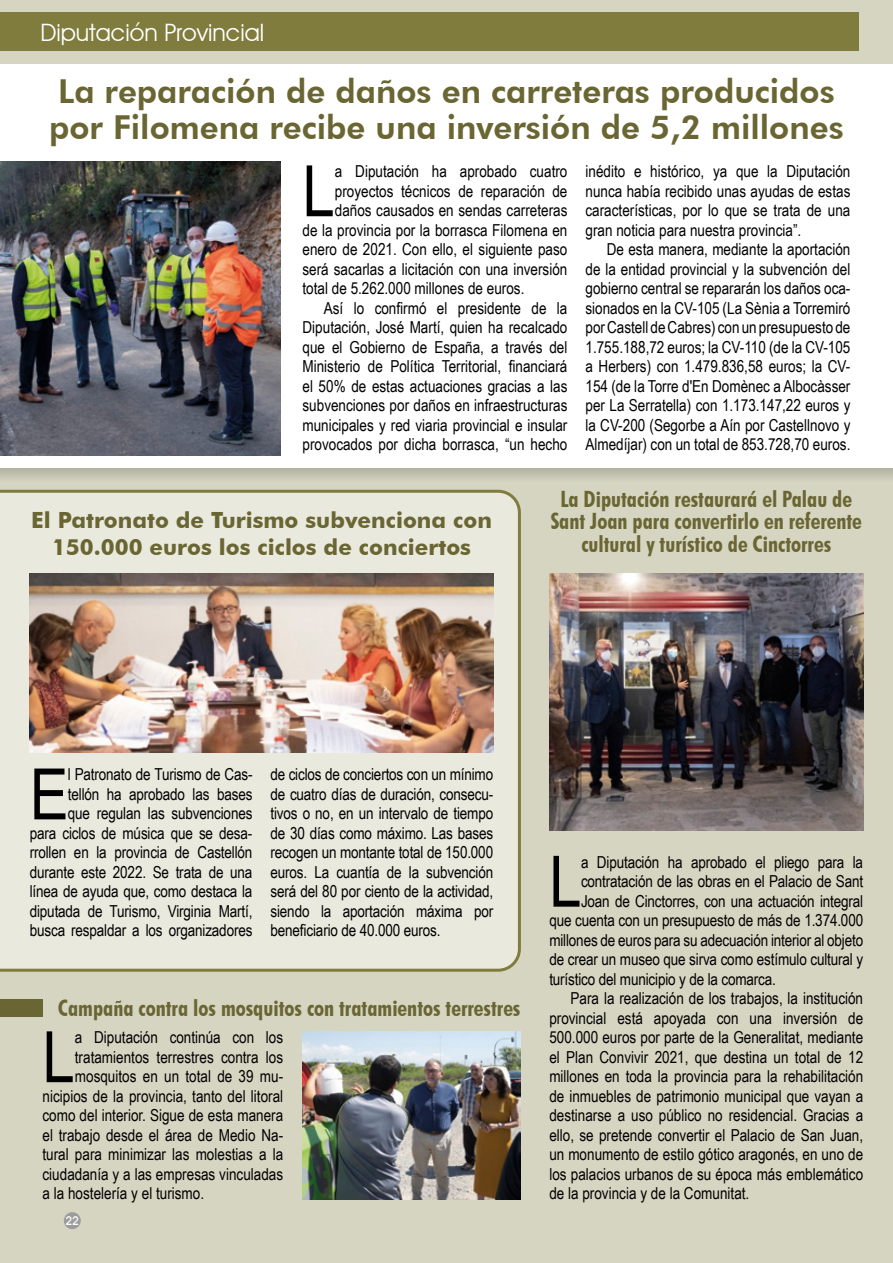
<style>
.page{position:relative;width:893px;height:1263px;background:#d6d5c2}
.page>*{position:absolute;margin:0;border:0;box-sizing:border-box;transform-origin:0 0}
.t1{font:70.95px "Arial Narrow";color:#000}
.t2{font:800 33px/36px "Futura BT";color:#6a6633}
.t3{font:24px "Avant Garde IT Cby BT";color:#fff}
.t4{font:700 condensed 22.5px/22.5px "Futura BT";color:#6a6633;text-align:center}
.t5{font:700 22.35px/27px "Futura BT";color:#6a6633;text-align:center}
.t6{font:16.5px/19.5px "Arial Narrow";color:#000;text-align:justify}
.t7{font:500 12px "Avant Garde IT Cby BT";color:#fff}
</style>
<div class="page">
<div style="left:0;top:489px;width:521px;height:483px;background:#e9e9de"></div>
<div style="left:0;top:64px;width:893px;height:404px;background:#fff"></div>
<svg style="left:0;top:468px;width:893px;height:10px;fill:#bcbbab"></svg>
<div style="left:0;top:13px;width:859px;height:38px;background:#807c3e"></div>
<div style="left:0;top:999px;width:43px;height:17px;background:#6a6633"></div>
<img style="left:0;top:162px;width:281px;height:293px">
<img style="left:549px;top:574px;width:314px;height:257px">
<img style="left:30px;top:574px;width:463px;height:179px">
<img style="left:303px;top:1031px;width:218px;height:168px">
<div style="left:64px;top:1212px;width:17px;height:17px;background:#9c9c9c;border-radius:50%"></div>
<h3 class="t3" style="left:40px;top:18px;width:225px">Diputación Provincial</h3>
<h2 class="t2" style="left:49px;top:73px;width:796px">La reparación de daños en carreteras producidos por Filomena recibe una inversión de 5,2 millones</h2>
<h1 class="t1" style="left:302px;top:139px;width:34px">L</h1>
<p class="t6" style="left:335px;top:161px;width:234px">a Diputación ha aprobado cuatro</p>
<p class="t6" style="left:335px;top:181px;width:234px">proyectos técnicos de reparación de</p>
<p class="t6" style="left:335px;top:200px;width:234px">daños causados en sendas carreteras</p>
<p class="t6" style="left:302px;top:220px;width:266px">de la provincia por la borrasca Filomena en</p>
<p class="t6" style="left:302px;top:239px;width:266px">enero de 2021. Con ello, el siguiente paso</p>
<p class="t6" style="left:302px;top:259px;width:266px">será sacarlas a licitación con una inversión</p>
<p class="t6" style="left:302px;top:278px;width:223px">total de 5.262.000 millones de euros.</p>
<p class="t6" style="left:324px;top:298px;width:245px">Así lo confirmó el presidente de la</p>
<p class="t6" style="left:302px;top:317px;width:266px">Diputación, José Martí, quien ha recalcado</p>
<p class="t6" style="left:302px;top:337px;width:266px">que el Gobierno de España, a través del</p>
<p class="t6" style="left:302px;top:356px;width:266px">Ministerio de Política Territorial, financiará</p>
<p class="t6" style="left:302px;top:376px;width:266px">el 50% de estas actuaciones gracias a las</p>
<p class="t6" style="left:302px;top:395px;width:266px">subvenciones por daños en infraestructuras</p>
<p class="t6" style="left:302px;top:415px;width:266px">municipales y red viaria provincial e insular</p>
<p class="t6" style="left:302px;top:434px;width:266px">provocados por dicha borrasca, “un hecho</p>
<p class="t6" style="left:585px;top:161px;width:266px">inédito e histórico, ya que la Diputación nunca había recibido unas ayudas de estas características, por lo que se trata de una gran noticia para nuestra provincia”.</p>
<p class="t6" style="left:585px;top:239px;width:266px;text-indent:21px">De esta manera, mediante la aportación de la entidad provincial y la subvención del gobierno central se repararán los daños oca&shy;sionados en la CV-105 (La Sènia a Torremiró por Castell de Cabres) con un presupuesto de 1.755.188,72 euros; la CV-110 (de la CV-105 a Herbers) con 1.479.836,58 euros; la CV-154 (de la Torre d'En Domènec a Albocàsser per La Serratella) con 1.173.147,22 euros y la CV-200 (Segorbe a Aín por Castellnovo y Almedíjar) con un total de 853.728,70 euros.</p>
<h3 class="t5" style="left:31px;top:506px;width:462px">El Patronato de Turismo subvenciona con<br>150.000 euros los ciclos de conciertos</h3>
<h3 class="t4" style="left:551px;top:487px;width:313px">La Diputación restaurará el Palau de<br>Sant Joan para convertirlo en referente cultural y turístico de Cinctorres</h3>
<p class="t6" style="left:30px;top:764px;width:224px;text-align:right">l Patronato de Turismo de Cas-<br>tellón ha aprobado las bases<br>que regulan las subvenciones<br>para ciclos de música que se desa&shy;rrollen en la provincia de Castellón durante este 2022. Se trata de una línea de ayuda que, como destaca la diputada de Turismo, Virginia Martí, busca respaldar a los organizadores</p>
<p class="t6" style="left:270px;top:764px;width:224px">de ciclos de conciertos con un mínimo de cuatro días de duración, consecu&shy;tivos o no, en un intervalo de tiempo de 30 días como máximo. Las bases recogen un montante total de 150.000 euros. La cuantía de la subvención será del 80 por ciento de la actividad, siendo la aportación máxima por beneficiario de 40.000 euros.</p>
<h1 class="t1" style="left:30px;top:742px;width:40px">E</h1>
<h3 class="t4" style="left:58px;top:997px;width:464px">Campaña contra los mosquitos con tratamientos terrestres</h3>
<h1 class="t1" style="left:43px;top:1005px;width:34px">L</h1>
<p class="t6" style="left:75px;top:1027px;width:210px">a Diputación continúa con los</p>
<p class="t6" style="left:75px;top:1046px;width:210px">tratamientos terrestres contra los</p>
<p class="t6" style="left:75px;top:1066px;width:210px">mosquitos en un total de 39 mu-</p>
<p class="t6" style="left:43px;top:1085px;width:242px">nicipios de la provincia, tanto del litoral</p>
<p class="t6" style="left:43px;top:1105px;width:242px">como del interior. Sigue de esta manera</p>
<p class="t6" style="left:43px;top:1124px;width:242px">el trabajo desde el área de Medio Na-</p>
<p class="t6" style="left:43px;top:1144px;width:242px">tural para minimizar las molestias a la</p>
<p class="t6" style="left:43px;top:1163px;width:242px">ciudadanía y a las empresas vinculadas</p>
<p class="t6" style="left:43px;top:1183px;width:163px">a la hostelería y el turismo.</p>
<p class="t7" style="left:65px;top:1213px;width:15px">22</p>
<h1 class="t1" style="left:549px;top:830px;width:34px">L</h1>
<p class="t6" style="left:581px;top:851px;width:284px">a Diputación ha aprobado el pliego para la</p>
<p class="t6" style="left:581px;top:871px;width:284px">contratación de las obras en el Palacio de Sant</p>
<p class="t6" style="left:581px;top:890px;width:284px">Joan de Cinctorres, con una actuación integral</p>
<p class="t6" style="left:549px;top:910px;width:315px">que cuenta con un presupuesto de más de 1.374.000</p>
<p class="t6" style="left:549px;top:929px;width:315px">millones de euros para su adecuación interior al objeto</p>
<p class="t6" style="left:549px;top:949px;width:315px">de crear un museo que sirva como estímulo cultural y</p>
<p class="t6" style="left:549px;top:968px;width:228px">turístico del municipio y de la comarca.</p>
<p class="t6" style="left:571px;top:988px;width:294px">Para la realización de los trabajos, la institución</p>
<p class="t6" style="left:549px;top:1007px;width:315px">provincial está apoyada con una inversión de</p>
<p class="t6" style="left:549px;top:1027px;width:315px">500.000 euros por parte de la Generalitat, mediante</p>
<p class="t6" style="left:549px;top:1046px;width:315px">el Plan Convivir 2021, que destina un total de 12</p>
<p class="t6" style="left:549px;top:1066px;width:315px">millones en toda la provincia para la rehabilitación</p>
<p class="t6" style="left:549px;top:1085px;width:315px">de inmuebles de patrimonio municipal que vayan a</p>
<p class="t6" style="left:549px;top:1105px;width:315px">destinarse a uso público no residencial. Gracias a</p>
<p class="t6" style="left:549px;top:1124px;width:315px">ello, se pretende convertir el Palacio de San Juan,</p>
<p class="t6" style="left:549px;top:1144px;width:315px">un monumento de estilo gótico aragonés, en uno de</p>
<p class="t6" style="left:549px;top:1163px;width:315px">los palacios urbanos de su época más emblemático</p>
<p class="t6" style="left:549px;top:1183px;width:202px">de la provincia y de la Comunitat.</p>
</div>
